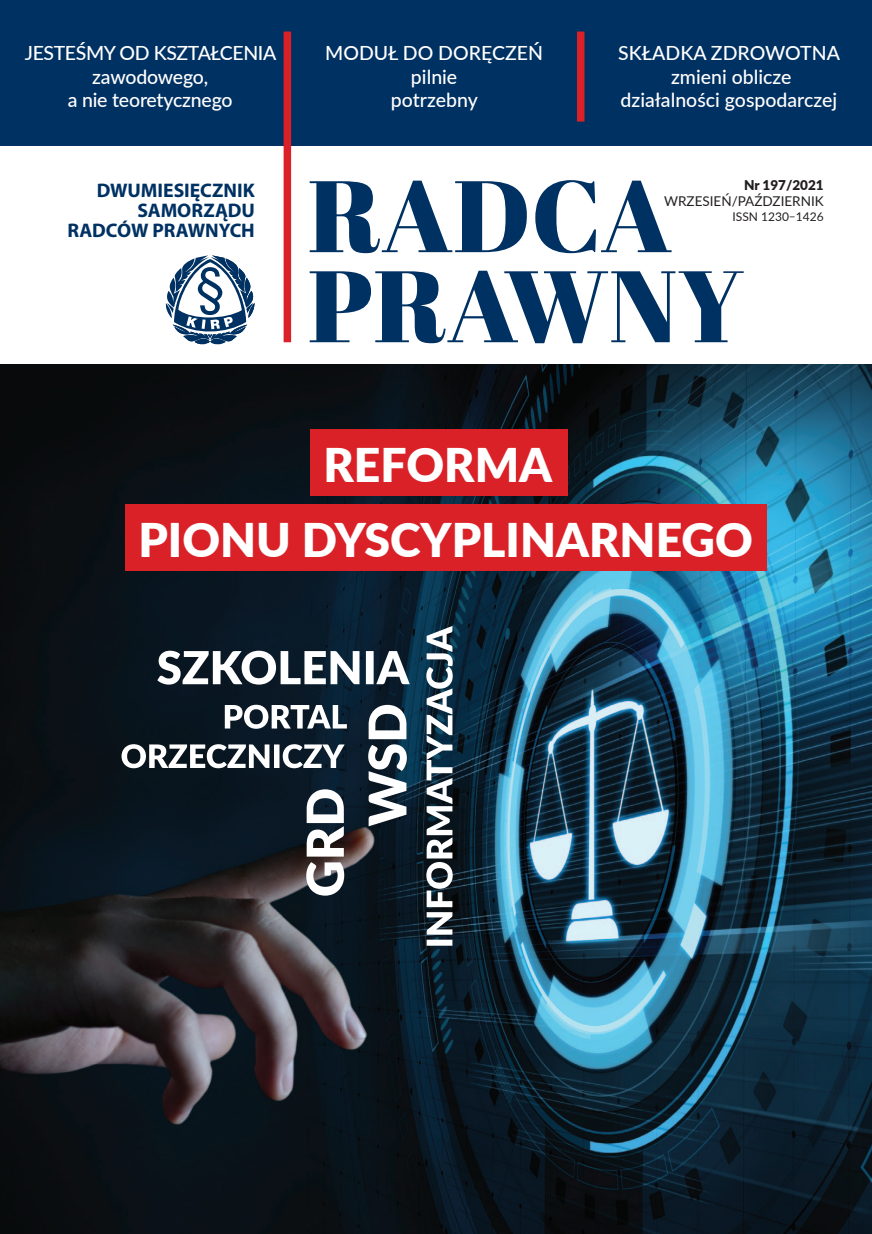
<style>
.page{position:relative;width:872px;height:1234px;background:#fff}
.page>*{position:absolute;margin:0;border:0;box-sizing:border-box;transform-origin:0 0}
.t1{font:900 46.35px/75px "Lato";color:#fff;text-align:center}
.t2{font:700 19.65px/19.6px "Myriad Pro";letter-spacing:-.005em;color:#003163;text-align:right}
.t3{font:500 19.5px/23.4px "Lato";color:#fff;text-align:center}
.t4{font:500 19.5px/23.4px "Lato";letter-spacing:-.02em;color:#fff;text-align:center}
.t5{font:13.5px "Lato";color:#231f20}
.t6{font:900 13.5px "Lato";color:#231f20}
.t7{font:12px "Lato";color:#231f20}
</style>
<div class="page">
<img style="left:0;top:364px;width:872px;height:869px">
<div style="left:0;top:0;width:872px;height:146px;background:#003163"></div>
<svg style="left:165px;top:255px;width:90px;height:89px"></svg>
<svg style="left:310px;top:271px;width:433px;height:72px"></svg>
<svg style="left:310px;top:180px;width:361px;height:73px"></svg>
<div style="left:577px;top:32px;width:7px;height:90px;background:#da2128"></div>
<div style="left:284px;top:32px;width:7px;height:310px;background:#da2128"></div>
<div style="left:310px;top:429px;width:257px;height:66px;background:#da2128"></div>
<div style="left:125px;top:504px;width:641px;height:66px;background:#da2128"></div>
<svg style="left:306px;top:789px;width:38px;height:106px"></svg>
<svg style="left:368px;top:704px;width:39px;height:122px"></svg>
<svg style="left:157px;top:650px;width:253px;height:34px"></svg>
<svg style="left:426px;top:625px;width:27px;height:320px"></svg>
<svg style="left:122px;top:744px;width:223px;height:24px"></svg>
<svg style="left:225px;top:704px;width:122px;height:24px"></svg>
<p class="t4" style="left:25px;top:41px;width:253px">Jesteśmy od kształcenia zawodowego,<br>a nie teoretycznego</p>
<p class="t3" style="left:325px;top:41px;width:219px">Moduł do doręczeń pilnie<br>potrzebny</p>
<p class="t3" style="left:618px;top:41px;width:223px">Składka zdrowotna zmieni oblicze działalności gospodarczej</p>
<p class="t2" style="left:67px;top:180px;width:189px">DWUMIESIĘCZNIK<br>SAMORZĄDU<br>RADCÓW PRAWNYCH</p>
<p class="t6" style="left:744px;top:175px;width:81px">NR 197/2021</p>
<p class="t5" style="left:664px;top:191px;width:161px">WRZESIEŃ/PAŹDZIERNIK</p>
<p class="t7" style="left:732px;top:207px;width:93px">ISSN 1230–1426</p>
<h1 class="t1" style="left:138px;top:425px;width:616px">REFORMA<br>PIONU DYSCYPLINARN EGO</h1>
</div>
